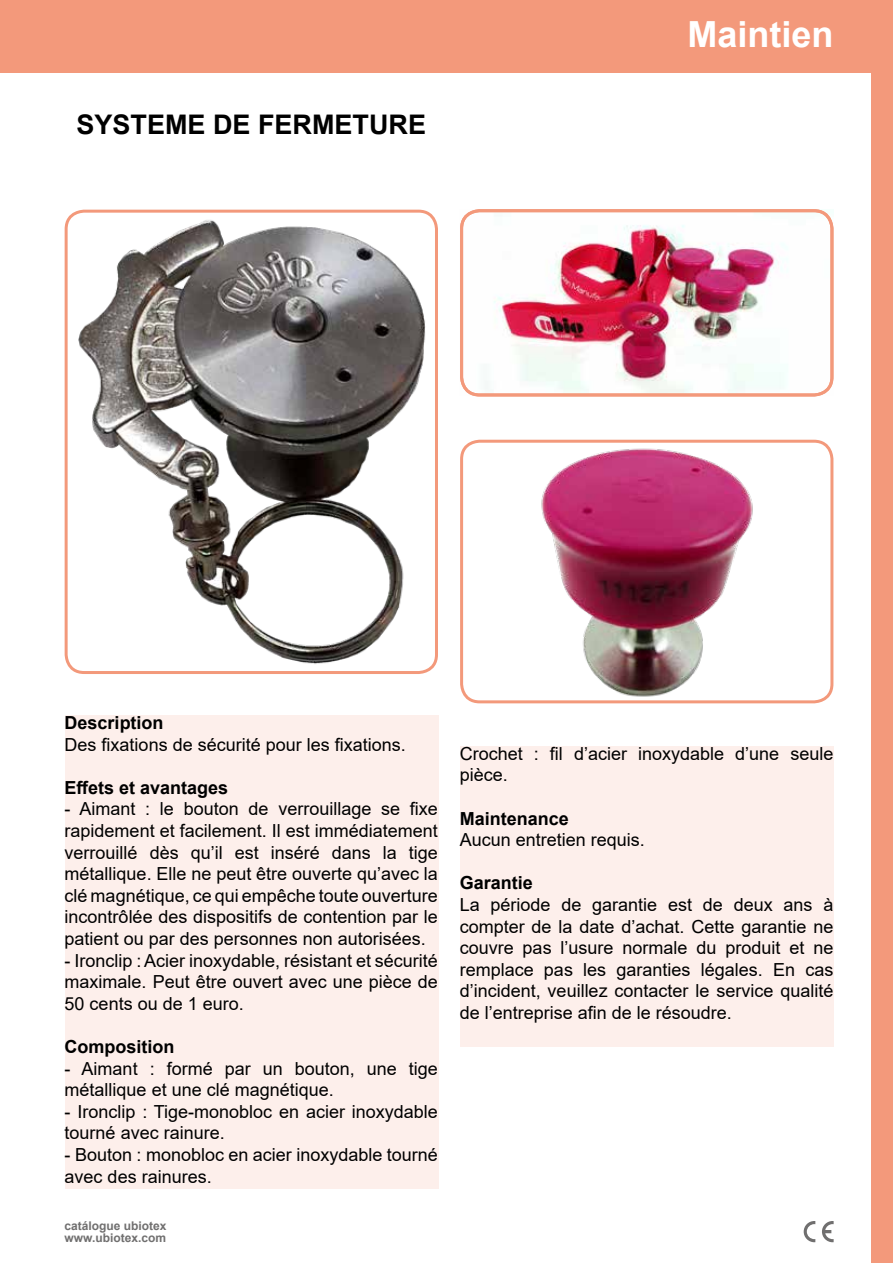
<style>
.page{position:relative;width:893px;height:1263px;background:#fff}
.page>*{position:absolute;margin:0;border:0;box-sizing:border-box;transform-origin:0 0}
.t1{font:700 36px "Arial";color:#fff}
.t2{font:700 27px "Arial";color:#000}
.t3{font:18px/21.6px "Arial";color:#000}
.t4{font:700 18px "Arial";color:#000}
.t5{font:700 12px/12px "Arial";color:#706f6f}
</style>
<div class="page">
<div style="left:65px;top:716px;width:373px;height:473px;background:#fdefeb"></div>
<div style="left:460px;top:747px;width:373px;height:300px;background:#fdefeb"></div>
<div style="left:872px;top:0;width:21px;height:1263px;background:#f3997b"></div>
<div style="left:0;top:0;width:893px;height:72px;background:#f3997b"></div>
<svg style="left:804px;top:1221px;width:11px;height:21px"></svg>
<svg style="left:822px;top:1221px;width:12px;height:21px"></svg>
<img style="left:541px;top:448px;width:212px;height:249px">
<img style="left:460px;top:210px;width:373px;height:185px">
<img style="left:65px;top:210px;width:373px;height:463px">
<div style="left:65px;top:210px;width:373px;height:464px;border:3px solid #f3997b;border-radius:18px"></div>
<div style="left:460px;top:209px;width:373px;height:187px;border:3px solid #f3997b;border-radius:18px"></div>
<div style="left:460px;top:440px;width:373px;height:263px;border:3px solid #f3997b;border-radius:18px"></div>
<h2 class="t2" style="left:77px;top:106px;width:351px">SYSTEME DE FERMETURE</h2>
<h1 class="t1" style="left:687px;top:9px;width:148px">Maintien</h1>
<p class="t4" style="left:65px;top:710px;width:101px">Description</p>
<p class="t3" style="left:65px;top:733px;width:343px">Des fixations de sécurité pour les fixations.</p>
<p class="t4" style="left:65px;top:775px;width:165px">Effets et avantages</p>
<p class="t3" style="left:65px;top:798px;width:375px;text-align:justify">- Aimant : le bouton de verrouillage se fixe rapidement et facilement. Il est immédiatement verrouillé dès qu’il est inséré dans la tige métallique. Elle ne peut être ouverte qu’avec la clé magnétique, ce qui empêche toute ouverture incontrôlée des dispositifs de contention par le patient ou par des personnes non autorisées.</p>
<p class="t3" style="left:65px;top:949px;width:375px;text-align:justify">- Ironclip : Acier inoxydable, résistant et sécurité maximale. Peut être ouvert avec une pièce de 50 cents ou de 1 euro.</p>
<p class="t4" style="left:65px;top:1034px;width:111px">Composition</p>
<p class="t3" style="left:65px;top:1057px;width:375px">- Aimant : formé par un bouton, une tige métallique et une clé magnétique.</p>
<p class="t3" style="left:65px;top:1100px;width:375px">- Ironclip : Tige-monobloc en acier inoxydable tourné avec rainure.</p>
<p class="t3" style="left:65px;top:1144px;width:375px">- Bouton : monobloc en acier inoxydable tourné avec des rainures.</p>
<p class="t5" style="left:64px;top:1219px;width:104px">catálogue ubiotex www.ubiotex.com</p>
<p class="t3" style="left:460px;top:743px;width:375px">Crochet : fil d’acier inoxydable d’une seule pièce.</p>
<p class="t4" style="left:460px;top:806px;width:111px">Maintenance</p>
<p class="t3" style="left:460px;top:829px;width:187px">Aucun entretien requis.</p>
<p class="t4" style="left:460px;top:870px;width:75px">Garantie</p>
<p class="t3" style="left:460px;top:894px;width:375px;text-align:justify">La période de garantie est de deux ans à compter de la date d’achat. Cette garantie ne couvre pas l’usure normale du produit et ne remplace pas les garanties légales. En cas d’incident, veuillez contacter le service qualité de l’entreprise afin de le résoudre.</p>
</div>
